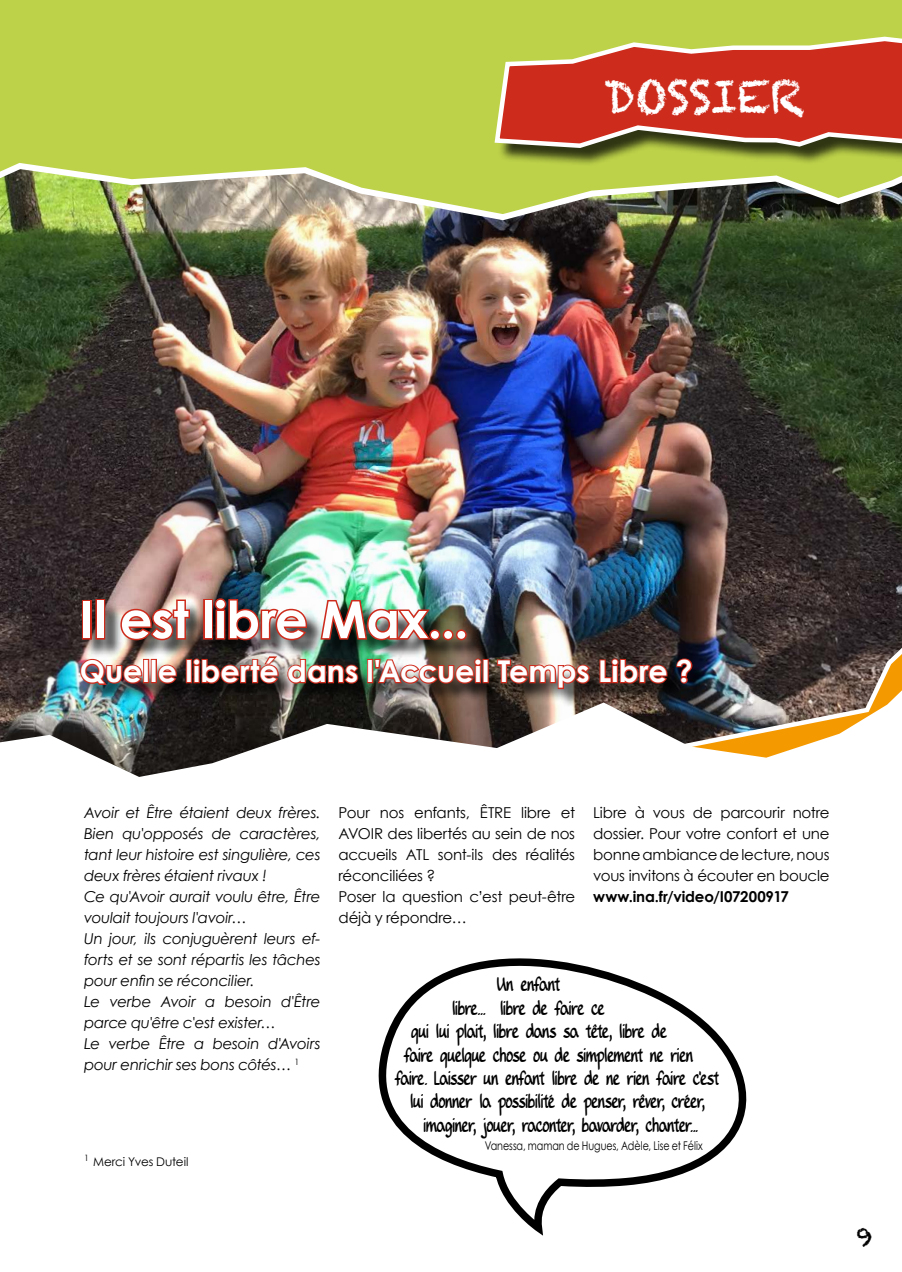
<style>
.page{position:relative;width:902px;height:1272px;background:#fff}
.page>*{position:absolute;margin:0;border:0;box-sizing:border-box;transform-origin:0 0}
.t1{font:700 51px "Century Gothic";letter-spacing:-.005em;color:#fff}
.t2{font:45px "Chalkduster";letter-spacing:-.015em;color:#fff}
.t3{font:700 30px "Century Gothic";letter-spacing:.005em;color:#fff}
.t4{font:25.5px "Chalkduster";color:#000}
.t5{font:19.5px "DJB Writesa Lot";letter-spacing:-.025em;color:#000;scale:.8 1}
.t6{font:italic 15px/21px "Century Gothic";letter-spacing:-.015em;color:#000}
.t7{font:15px/21px "Century Gothic";letter-spacing:-.015em;color:#000}
.t8{font:700 15px "Century Gothic";letter-spacing:-.01em;color:#000}
.t9{font:12px "Century Gothic";letter-spacing:-.005em;color:#000;scale:.8 1}
.t10{font:12px "Century Gothic";letter-spacing:-.005em;color:#000}
</style>
<div class="page">
<img style="left:0;top:250px;width:901px;height:527px">
<img style="left:0;top:0;width:901px;height:250px">
<div style="left:497px;top:39px;width:404px;height:177px;background:#000;opacity:.75"></div>
<svg style="left:492px;top:34px;width:409px;height:165px;background:#bc743f"></svg>
<div style="left:83px;top:600px;width:628px;height:108px;background:#000;opacity:.75"></div>
<div style="left:82px;top:600px;width:10px;height:39px;border:3px solid #cd2b1c"></div>
<div style="left:95px;top:599px;width:10px;height:40px;border:3px solid #cd2b1c"></div>
<img style="left:119px;top:598px;width:72px;height:43px">
<div style="left:203px;top:599px;width:10px;height:40px;border:3px solid #cd2b1c"></div>
<img style="left:213px;top:596px;width:95px;height:46px">
<img style="left:319px;top:598px;width:150px;height:44px">
<img style="left:79px;top:657px;width:64px;height:29px">
<div style="left:143px;top:659px;width:6px;height:24px;border:2px solid #cd2b1c"></div>
<div style="left:151px;top:659px;width:6px;height:24px;border:2px solid #cd2b1c"></div>
<svg style="left:157px;top:663px;width:21px;height:22px"></svg>
<div style="left:186px;top:659px;width:6px;height:24px;border:2px solid #cd2b1c"></div>
<svg style="left:192px;top:655px;width:88px;height:30px;background:#7e3830"></svg>
<svg style="left:286px;top:657px;width:74px;height:28px;background:#794337"></svg>
<div style="left:367px;top:659px;width:6px;height:24px;border:2px solid #cd2b1c"></div>
<img style="left:373px;top:656px;width:110px;height:29px">
<div style="left:482px;top:659px;width:6px;height:24px;border:2px solid #cd2b1c"></div>
<img style="left:495px;top:658px;width:96px;height:32px">
<svg style="left:598px;top:656px;width:70px;height:29px;background:#752b22"></svg>
<img style="left:674px;top:549px;width:227px;height:208px">
<svg style="left:378px;top:958px;width:369px;height:269px"></svg>
<h2 class="t2" style="left:604px;top:70px;width:202px">DOSSIER</h2>
<h1 class="t1" style="left:80px;top:581px;width:390px">Il est libre Max...</h1>
<h3 class="t3" style="left:80px;top:648px;width:614px">Quelle liberté dans l'Accueil Temps Libre ?</h3>
<p class="t6" style="left:84px;top:802px;width:238px">Avoir et Être étaient deux frères.<br>Bien qu'opposés de caractères, tant leur histoire est singulière, ces deux frères étaient rivaux !<br>Ce qu'Avoir aurait voulu être, Être voulait toujours l'avoir…<br>Un jour, ils conjuguèrent leurs ef&shy;forts et se sont répartis les tâches pour enfin se réconcilier.<br>Le verbe Avoir a besoin d'Être parce qu'être c'est exister…<br>Le verbe Être a besoin d'Avoirs pour enrichir ses bons côtés… <sup>1</sup></p>
<p class="t7" style="left:338px;top:802px;width:238px">Pour nos enfants, ÊTRE libre et<br>AVOIR des libertés au sein de nos accueils ATL sont-ils des réalités réconciliées ?<br>Poser la question c’est peut-être déjà y répondre…</p>
<p class="t7" style="left:593px;top:802px;width:238px;text-align:justify">Libre à vous de parcourir notre dossier. Pour votre confort et une bonne ambiance de lecture, nous vous invitons à écouter en boucle</p>
<p class="t8" style="left:593px;top:885px;width:197px">www.ina.fr/video/I07200917</p>
<h3 class="t5" style="left:497px;top:972px;width:80px">Un enfant</h3>
<h3 class="t5" style="left:452px;top:996px;width:192px">libre... libre de faire ce</h3>
<h3 class="t5" style="left:411px;top:1019px;width:321px">qui lui plait, libre dans sa tête, libre de</h3>
<h3 class="t5" style="left:404px;top:1042px;width:363px">faire quelque chose ou de simplement ne rien</h3>
<h3 class="t5" style="left:395px;top:1066px;width:406px">faire. Laisser un enfant libre de ne rien faire c’est</h3>
<h3 class="t5" style="left:410px;top:1089px;width:370px">lui donner la possibilité de penser, rêver, créer,</h3>
<h3 class="t5" style="left:423px;top:1113px;width:345px">imaginer, jouer, raconter, bavarder, chanter...</h3>
<p class="t9" style="left:484px;top:1137px;width:274px">Vanessa, maman de Hugues, Adèle, Lise et Félix</p>
<p class="t10" style="left:84px;top:1153px;width:106px"><sup>1</sup> Merci Yves Duteil</p>
<h3 class="t4" style="left:856px;top:1222px;width:17px">9</h3>
</div>
